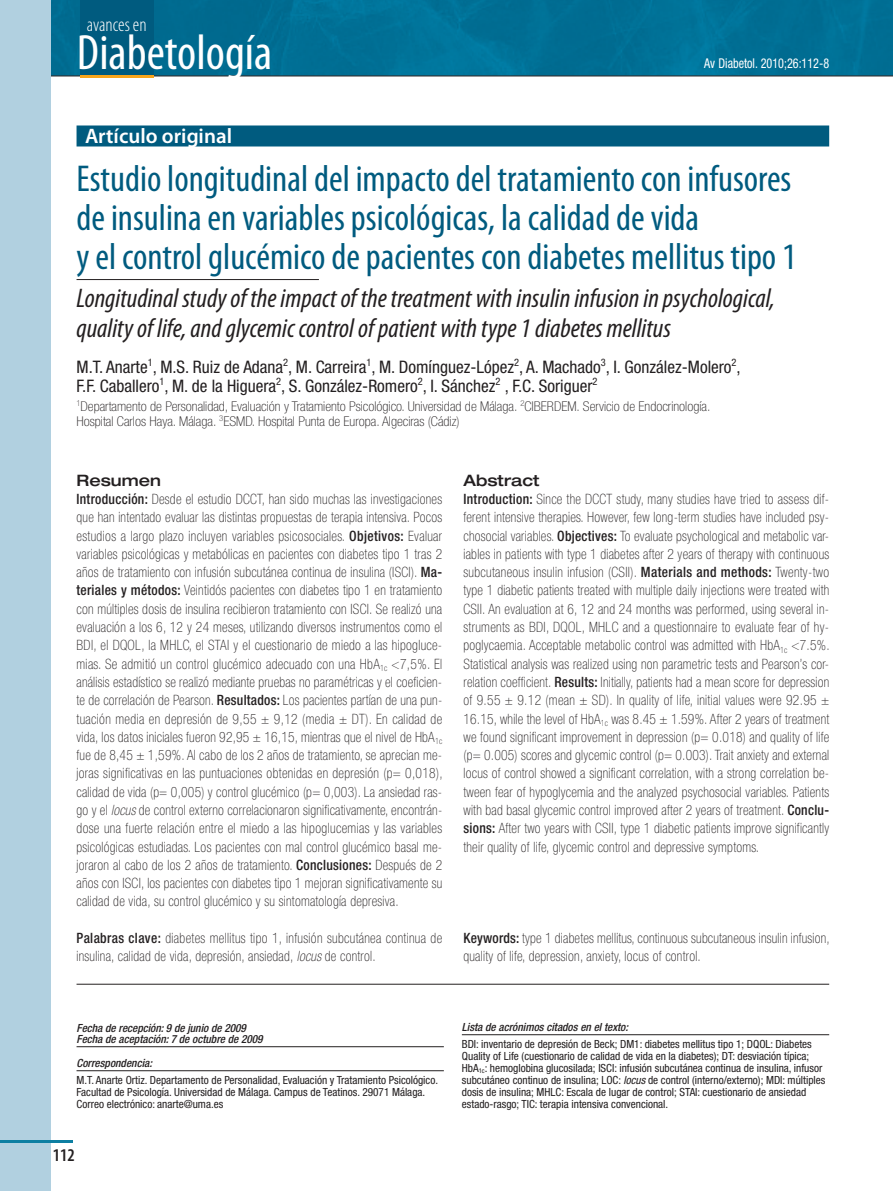
<style>
.page{position:relative;width:893px;height:1191px;background:#fff}
.page>*{position:absolute;margin:0;border:0;box-sizing:border-box;transform-origin:0 0}
.t1{font:condensed 49.95px "Myriad Pro";color:#fff}
.t2{font:condensed 37.5px/39px "Myriad Pro";color:#005b7f}
.t3{font:italic condensed 27px/30px "Myriad Pro";color:#231f20}
.t4{font:600 21px "Myriad Pro";color:#fff}
.t5{font:300 condensed 19.5px "Myriad Pro";color:#fff}
.t6{font:600 condensed 18px "Myriad Pro";color:#231f20}
.t7{font:condensed 17.25px/18.8px "Helvetica Neue LT Std";color:#231f20}
.t8{font:500 expanded 15.75px "Helvetica Neue LT Std";color:#231f20}
.t9{font:100 condensed 14.25px/18.3px "Helvetica Neue LT Std";letter-spacing:.02em;color:#231f20;text-align:justify;scale:.95 1}
.t10{font:100 condensed 13.5px/15px "Helvetica Neue LT Std";color:#231f20;scale:1.05 1}
.t11{font:condensed 13.5px "Helvetica Neue LT Std";color:#fff;scale:.9 1}
.t12{font:condensed 11.25px/12px "Helvetica Neue LT Std";color:#231f20}
.t13{font:italic 500 condensed 11.25px/11.2px "Helvetica Neue LT Std";color:#231f20}
.s1{font-weight:500}
.s2{font-style:italic}
</style>
<div class="page">
<img style="left:51px;top:0;width:842px;height:76px">
<hr style="left:0;top:76px;width:893px;height:1px;background:#231f20">
<div style="left:80px;top:0;width:73px;height:76px;background:#005b7f"></div>
<hr style="left:80px;top:76px;width:73px;height:2px;background:#f9a51b">
<div style="left:0;top:0;width:51px;height:1191px;background:#b1d0e0"></div>
<hr style="left:0;top:1140px;width:72px;height:2px;background:#0d7fa2">
<div style="left:77px;top:125px;width:752px;height:21px;background:#005b7f"></div>
<hr style="left:77px;top:279px;width:242px;height:1px;background:#231f20">
<hr style="left:77px;top:984px;width:752px;height:1px;background:#231f20">
<hr style="left:77px;top:1046px;width:367px;height:1px;background:#231f20">
<hr style="left:77px;top:1070px;width:367px;height:1px;background:#231f20">
<hr style="left:462px;top:1034px;width:367px;height:1px;background:#231f20">
<h3 class="t5" style="left:87px;top:18px;width:61px">avancesen</h3>
<h1 class="t1" style="left:77px;top:34px;width:197px">Diabetología</h1>
<p class="t11" style="left:704px;top:59px;width:140px">Av Diabetol. 2010;26:112-8</p>
<h3 class="t4" style="left:85px;top:128px;width:149px">Artículo original</h3>
<h2 class="t2" style="left:77px;top:162px;width:722px">Estudio longitudinal del impacto del tratamiento con infusores de insulina en variables psicológicas, la calidad de vida<br>y el control glucémico de pacientes con diabetes mellitus tipo 1</h2>
<h3 class="t3" style="left:77px;top:286px;width:700px">Longitudinal studyoftheimpactofthetreatment withinsulininfusioninpsychological, qualityoflife,andglycemic controlofpatient withtype1diabetesmellitus</h3>
<p class="t7" style="left:77px;top:359px;width:666px">M.T. Anarte<sup>1</sup>, M.S. Ruiz de Adana<sup>2</sup>, M. Carreira<sup>1</sup>, M. Domínguez-López<sup>2</sup>, A. Machado<sup>3</sup>, I. González-Molero<sup>2</sup>,<br>F.F. Caballero<sup>1</sup>, M. de la Higuera<sup>2</sup>, S. González-Romero<sup>2</sup>, I. Sánchez<sup>2</sup> , F.C. Soriguer<sup>2</sup></p>
<p class="t10" style="left:77px;top:400px;width:605px"><sup>1</sup>Departamento de Personalidad, Evaluación y Tratamiento Psicológico. Universidad de Málaga. <sup>2</sup>CIBERDEM. Servicio de Endocrinología.<br>Hospital Carlos Haya. Málaga. <sup>3</sup>ESMD. Hospital Punta de Europa. Algeciras (Cádiz)</p>
<p class="t8" style="left:77px;top:474px;width:86px">Resumen</p>
<p class="t9" style="left:77px;top:491px;width:387px"><span class="s1">Introducción:</span> Desde el estudio DCCT, han sido muchas las investigaciones que han intentado evaluar las distintas propuestas de terapia intensiva. Pocos estudios a largo plazo incluyen variables psicosociales. <span class="s1">Objetivos:</span> Evaluar variables psicológicas y metabólicas en pacientes con diabetes tipo 1 tras 2 años de tratamiento con infusión subcutánea continua de insulina (ISCI). <span class="s1">Ma&shy;teriales y métodos:</span> Veintidós pacientes con diabetes tipo 1 en tratamiento con múltiples dosis de insulina recibieron tratamiento con ISCI. Se realizó una evaluación a los 6, 12 y 24 meses, utilizando diversos instrumentos como el BDI, el DQOL, la MHLC, el STAI y el cuestionario de miedo a las hipogluce&shy;mias. Se admitió un control glucémico adecuado con una HbA<sub>1c</sub> &lt;7,5%. El análisis estadístico se realizó mediante pruebas no paramétricas y el coeficien&shy;te de correlación de Pearson. <span class="s1">Resultados:</span> Los pacientes partían de una pun&shy;tuación media en depresión de 9,55 ± 9,12 (media ± DT). En calidad de vida, los datos iniciales fueron 92,95 ± 16,15, mientras que el nivel de HbA<sub>1c </sub>fue de 8,45 ± 1,59%. Al cabo de los 2 años de tratamiento, se aprecian me&shy;joras significativas en las puntuaciones obtenidas en depresión (p= 0,018), calidad de vida (p= 0,005) y control glucémico (p= 0,003). La ansiedad ras&shy;go y el <span class="s2">locus</span> de control externo correlacionaron significativamente, encontrán&shy;dose una fuerte relación entre el miedo a las hipoglucemias y las variables psicológicas estudiadas. Los pacientes con mal control glucémico basal me&shy;joraron al cabo de los 2 años de tratamiento. <span class="s1">Conclusiones:</span> Después de 2 años con ISCI, los pacientes con diabetes tipo 1 mejoran significativamente su calidad de vida, su control glucémico y su sintomatología depresiva.</p>
<p class="t9" style="left:77px;top:930px;width:386px"><span class="s1">Palabras clave:</span> diabetes mellitus tipo 1, infusión subcutánea continua de insulina, calidad de vida, depresión, ansiedad, <span class="s2">locus</span> de control.</p>
<p class="t8" style="left:463px;top:474px;width:78px">Abstract</p>
<p class="t9" style="left:463px;top:491px;width:387px"><span class="s1">Introduction:</span> Since the DCCT study, many studies have tried to assess dif&shy;ferent intensive therapies. However, few long-term studies have included psy&shy;chosocial variables. <span class="s1">Objectives:</span> To evaluate psychological and metabolic var&shy;iables in patients with type 1 diabetes after 2 years of therapy with continuous subcutaneous insulin infusion (CSII). <span class="s1">Materials and methods:</span> Twenty-two type 1 diabetic patients treated with multiple daily injections were treated with CSII. An evaluation at 6, 12 and 24 months was performed, using several in&shy;struments as BDI, DQOL, MHLC and a questionnaire to evaluate fear of hy&shy;poglycaemia. Acceptable metabolic control was admitted with HbA<sub>1c</sub> &lt;7.5%.<br>Statistical analysis was realized using non parametric tests and Pearson’s cor&shy;relation coefficient. <span class="s1">Results:</span> Initially, patients had a mean score for depression of 9.55 ± 9.12 (mean ± SD). In quality of life, initial values were 92.95 ± 16.15, while the level of HbA<sub>1c</sub> was 8.45 ± 1.59%. After 2 years of treatment we found significant improvement in depression (p= 0.018) and quality of life (p= 0.005) scores and glycemic control (p= 0.003). Trait anxiety and external locus of control showed a significant correlation, with a strong correlation be&shy;tween fear of hypoglycemia and the analyzed psychosocial variables. Patients with bad basal glycemic control improved after 2 years of treatment. <span class="s1">Conclu&shy;sions:</span> After two years with CSII, type 1 diabetic patients improve significantly their quality of life, glycemic control and depressive symptoms.</p>
<p class="t9" style="left:463px;top:930px;width:387px"><span class="s1">Keywords:</span> type 1 diabetes mellitus, continuous subcutaneous insulin infusion, quality of life, depression, anxiety, locus of control.</p>
<p class="t13" style="left:77px;top:1023px;width:189px">Fecha de recepción: 9 de junio de 2009<br>Fecha de aceptación: 7 de octubre de 2009</p>
<p class="t13" style="left:77px;top:1058px;width:78px">Correspondencia:</p>
<p class="t12" style="left:77px;top:1074px;width:363px">M.T. Anarte Ortiz. Departamento de Personalidad, Evaluación y Tratamiento Psicológico.<br>Facultad de Psicología. Universidad de Málaga. Campus de Teatinos. 29071 Málaga.<br>Correo electrónico: anarte@uma.es</p>
<p class="t6" style="left:53px;top:1148px;width:24px">112</p>
<p class="t13" style="left:462px;top:1022px;width:168px">Lista de acrónimos citados en el texto:</p>
<p class="t12" style="left:462px;top:1038px;width:365px">BDI: inventario de depresión de Beck; DM1: diabetes mellitus tipo 1; DQOL: Diabetes Quality of Life (cuestionario de calidad de vida en la diabetes); DT: desviación típica; HbA<sub>1c</sub>: hemoglobina glucosilada; ISCI: infusión subcutánea continua de insulina, infusor subcutáneo continuo de insulina; LOC: <span class="s2">locus</span> de control (interno/externo); MDI: múltiples dosis de insulina; MHLC: Escala de lugar de control; STAI: cuestionario de ansiedad estado-rasgo; TIC: terapia intensiva convencional.</p>
</div>
